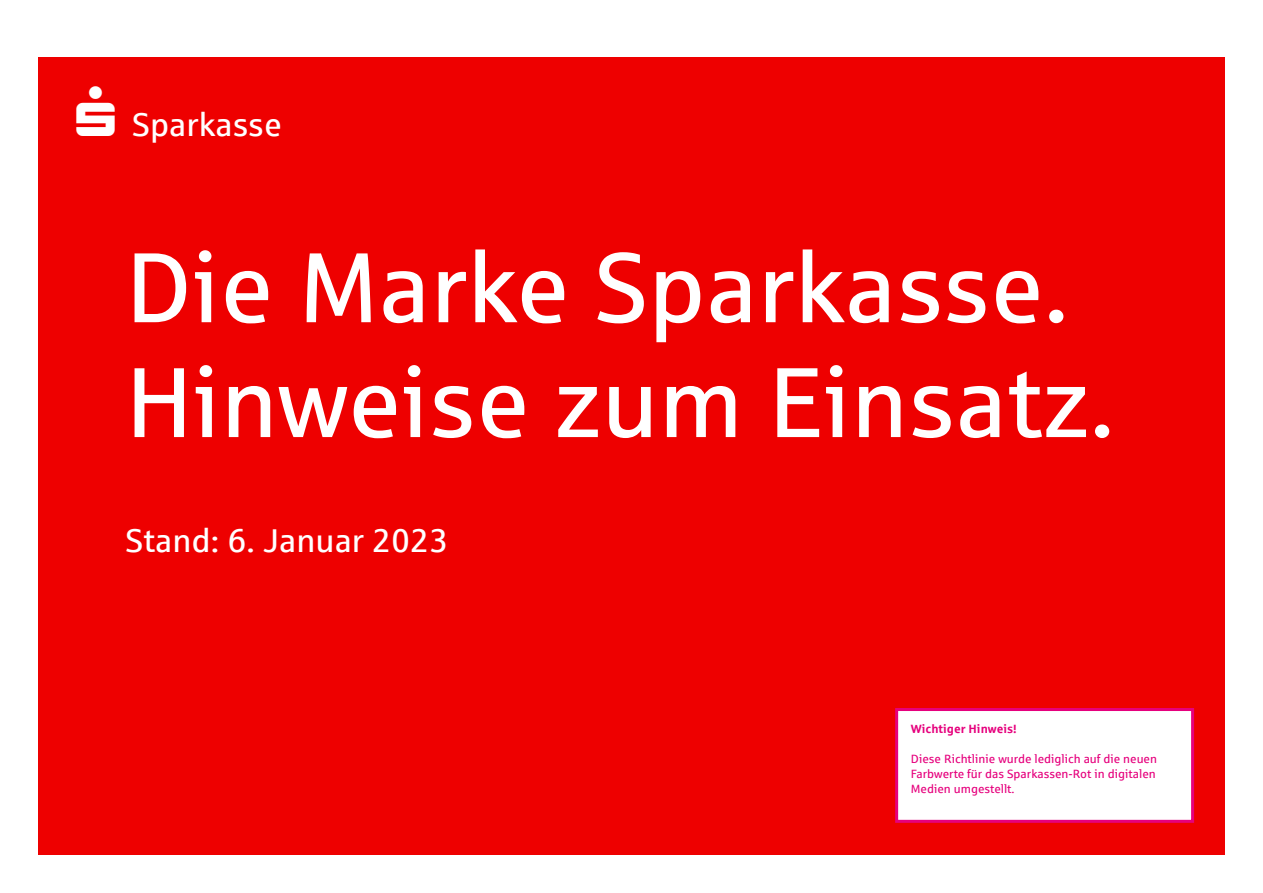
<style>
.page{position:relative;width:1263px;height:893px;background:#fff}
.page>*{position:absolute;margin:0;border:0;box-sizing:border-box;transform-origin:0 0}
.t1{font:99px/114.9px "Sparkasse Rg";color:#fff}
.t2{font:33px "Sparkasse Rg";color:#fff}
.t3{font:12px/15px "Sparkasse Rg";color:#e6007d;text-align:justify}
.t4{font:700 12px "Sparkasse Rg";color:#e6007d}
</style>
<div class="page">
<div style="left:38px;top:57px;width:1187px;height:798px;background:#e00"></div>
<div style="left:897px;top:709px;width:295px;height:112px;background:#fff"></div>
<div style="left:895px;top:708px;width:299px;height:115px;border:3px solid #e6007d"></div>
<h2 class="t2" style="left:132px;top:104px;width:151px">Sparkasse</h2>
<h1 class="t1" style="left:125px;top:228px;width:991px">Die Marke Sparkasse.<br>Hinweise zum Einsatz.</h1>
<h2 class="t2" style="left:125px;top:520px;width:324px">Stand: 6. Januar 2023</h2>
<p class="t4" style="left:911px;top:721px;width:107px">Wichtiger Hinweis!</p>
<p class="t3" style="left:911px;top:751px;width:248px">Diese Richtlinie wurde lediglich auf die neuen Farbwerte für das Sparkassen-Rot in digitalen Medien umgestellt.</p>
</div>
